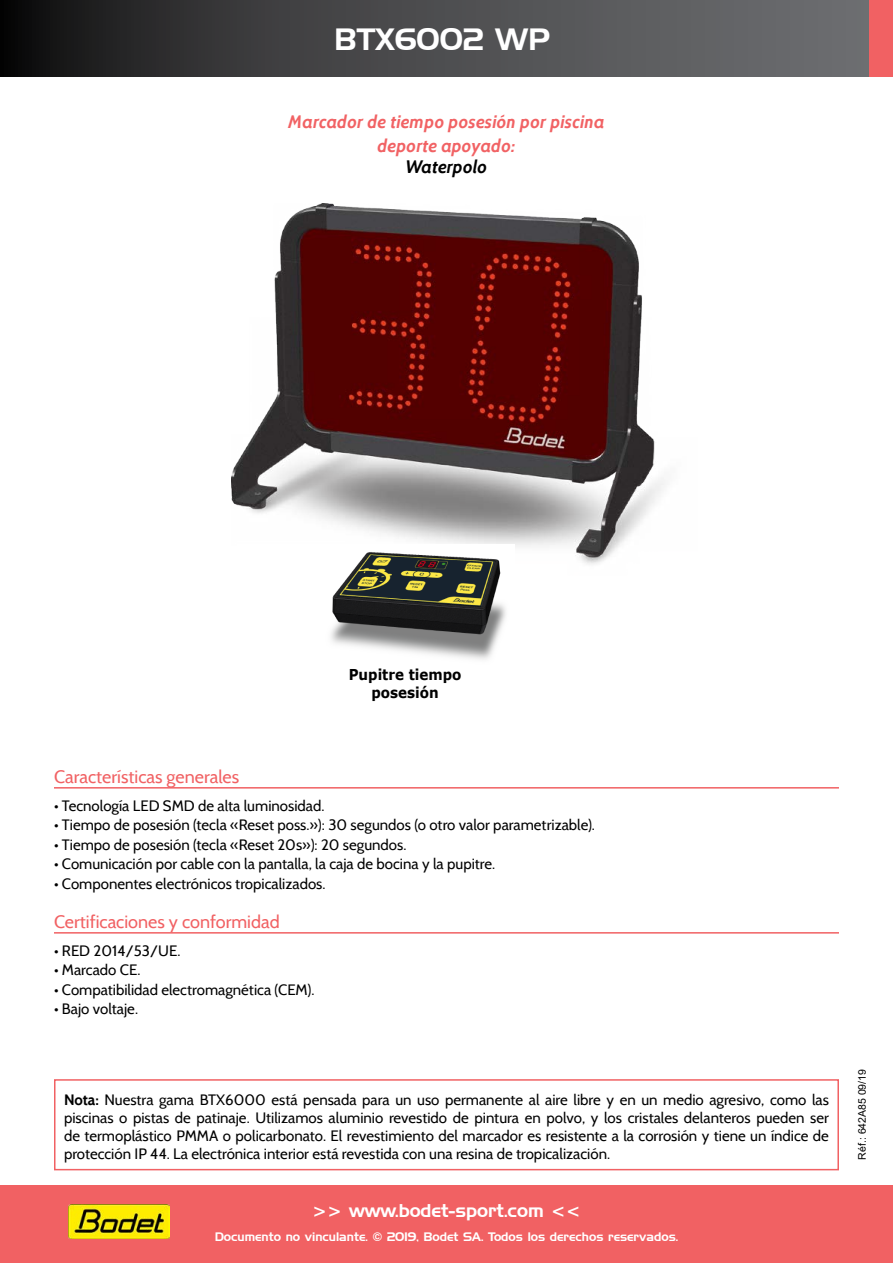
<style>
.page{position:relative;width:893px;height:1263px;background:#fff}
.page>*{position:absolute;margin:0;border:0;box-sizing:border-box;transform-origin:0 0}
.t1{font:30px "Handel Gothic BT";color:#fff}
.t2{font:18px "Cabin";color:#f16163}
.t3{font:italic 700 18px/24px "Cabin";color:#f16264;text-align:center}
.t4{font:18px "Handel Gothic BT";color:#fff}
.t5{font:italic 700 18px "Cabin";color:#000}
.t6{font:15px/18px "Cabin";color:#000;text-align:justify}
.t7{font:700 15px/18px "Verdana";color:#000;text-align:center;scale:.9 1}
.t8{font:12px "Handel Gothic BT";color:#fff}
.t9{font:10.5px "Arial";color:#000}
.s1{font-weight:700}
</style>
<div class="page">
<div style="left:0;top:1185px;width:893px;height:78px;background:#f16163"></div>
<img style="left:68px;top:1204px;width:101px;height:34px">
<svg style="left:0;top:0;width:870px;height:77px;background:#474749"></svg>
<div style="left:870px;top:0;width:23px;height:77px;background:#f16163"></div>
<hr style="left:54px;top:787px;width:785px;height:1px;background:#f16163">
<hr style="left:54px;top:932px;width:785px;height:1px;background:#f16163">
<div style="left:54px;top:1079px;width:785px;height:91px;border:2px solid #f16163"></div>
<img style="left:232px;top:204px;width:433px;height:360px">
<img style="left:320px;top:544px;width:194px;height:116px">
<h1 class="t1" style="left:334px;top:21px;width:218px">BTX6002 WP</h1>
<p class="t3" style="left:288px;top:109px;width:318px">Marcador de tiempo posesión por piscina deporte apoyado:</p>
<p class="t5" style="left:405px;top:156px;width:83px">Waterpolo</p>
<p class="t7" style="left:349px;top:665px;width:127px">Pupitre tiempo posesión</p>
<p class="t2" style="left:54px;top:765px;width:187px">Características generales</p>
<p class="t6" style="left:54px;top:796px;width:272px">• Tecnología LED SMD de alta luminosidad.</p>
<p class="t6" style="left:54px;top:816px;width:542px">• Tiempo de posesión (tecla «Reset poss.»): 30 segundos (o otro valor parametrizable).</p>
<p class="t6" style="left:54px;top:835px;width:354px">• Tiempo de posesión (tecla «Reset 20s»): 20 segundos.</p>
<p class="t6" style="left:54px;top:855px;width:443px">• Comunicación por cable con la pantalla, la caja de bocina y la pupitre.</p>
<p class="t6" style="left:54px;top:874px;width:273px">• Componentes electrónicos tropicalizados.</p>
<p class="t2" style="left:54px;top:910px;width:227px">Certificaciones y conformidad</p>
<p class="t6" style="left:54px;top:941px;width:128px">• RED 2014/53/UE.</p>
<p class="t6" style="left:54px;top:961px;width:88px">• Marcado CE.</p>
<p class="t6" style="left:54px;top:980px;width:262px">• Compatibilidad electromagnética (CEM).</p>
<p class="t6" style="left:54px;top:1000px;width:86px">• Bajo voltaje.</p>
<p class="t6" style="left:64px;top:1091px;width:766px"><span class="s1">Nota:</span> Nuestra gama BTX6000 está pensada para un uso permanente al aire libre y en un medio agresivo, como las piscinas o pistas de patinaje. Utilizamos aluminio revestido de pintura en polvo, y los cristales delanteros pueden ser de termoplástico PMMA o policarbonato. El revestimiento del marcador es resistente a la corrosión y tiene un índice de protección IP 44. La electrónica interior está revestida con una resina de tropicalización.</p>
<p class="t4" style="left:312px;top:1199px;width:270px">&gt;&gt; www.bodet-sport.com &lt;&lt;</p>
<p class="t8" style="left:215px;top:1229px;width:465px">Documento no vinculante. © 2019, Bodet SA. Todos los derechos reservados.</p>
<p class="t9" style="left:855px;top:1159px;width:92px;rotate:-90deg">Réf.: 642A85 09/19</p>
</div>
